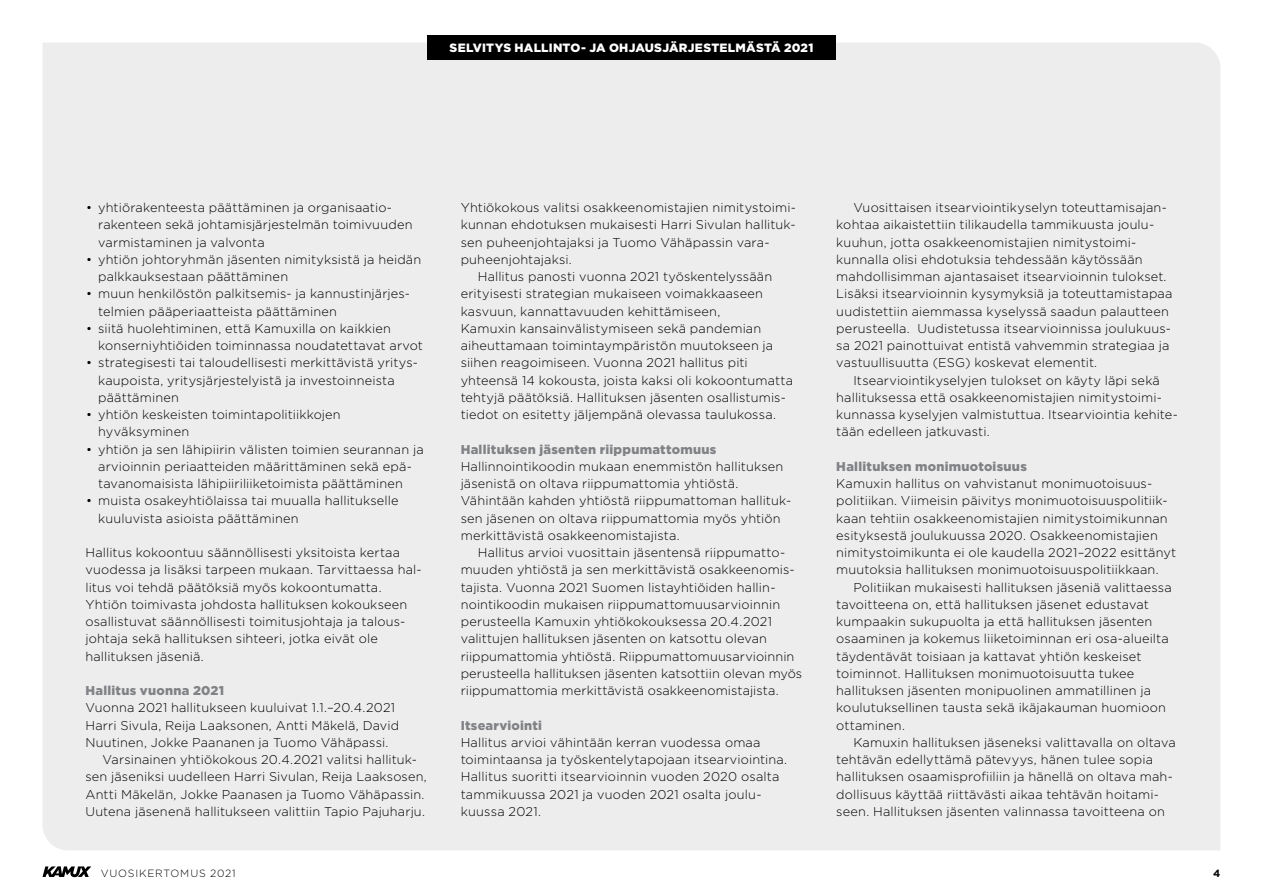
<style>
.page{position:relative;width:1263px;height:893px;background:#fff}
.page>*{position:absolute;margin:0;border:0;box-sizing:border-box;transform-origin:0 0}
.t1{font:300 12.75px/17.2px "Gotham";letter-spacing:.01em;color:#000}
.t2{font:900 12.75px "Gotham";letter-spacing:.02em;color:#808285}
.t3{font:900 12px "Gotham";letter-spacing:.015em;color:#fff}
.t4{font:300 10.5px "Gotham";letter-spacing:.08em;color:#000}
.t5{font:700 10.5px "Gotham";color:#000}
</style>
<div class="page">
<div style="left:43px;top:43px;width:1177px;height:807px;background:#ededee"></div>
<svg style="left:43px;top:866px;width:48px;height:11px"></svg>
<div style="left:427px;top:35px;width:408px;height:25px;background:#000"></div>
<p class="t3" style="left:450px;top:40px;width:365px">SELVITYS HALLINTO- JA OHJAUSJÄRJESTELMÄSTÄ 2021</p>
<p class="t1" style="left:98px;top:199px;width:316px;text-indent:-12px">• yhtiörakenteesta päättäminen ja organisaatio&shy;rakenteen sekä johtamisjärjestelmän toimivuuden varmistaminen ja valvonta</p>
<p class="t1" style="left:98px;top:250px;width:325px;text-indent:-12px">• yhtiön johtoryhmän jäsenten nimityksistä ja heidän palkkauksestaan päättäminen</p>
<p class="t1" style="left:98px;top:285px;width:312px;text-indent:-12px">• muun henkilöstön palkitsemis- ja kannustinjärjes&shy;telmien pääperiaatteista päättäminen</p>
<p class="t1" style="left:98px;top:319px;width:326px;text-indent:-12px">• siitä huolehtiminen, että Kamuxilla on kaikkien konserniyhtiöiden toiminnassa noudatettavat arvot</p>
<p class="t1" style="left:98px;top:354px;width:319px;text-indent:-12px">• strategisesti tai taloudellisesti merkittävistä yritys&shy;kaupoista, yritysjärjestelyistä ja investoinneista päättäminen</p>
<p class="t1" style="left:98px;top:406px;width:244px;text-indent:-12px">• yhtiön keskeisten toimintapolitiikkojen hyväksyminen</p>
<p class="t1" style="left:98px;top:440px;width:327px;text-indent:-12px">• yhtiön ja sen lähipiirin välisten toimien seurannan ja arvioinnin periaatteiden määrittäminen sekä epä&shy;tavanomaisista lähipiiriliiketoimista päättäminen</p>
<p class="t1" style="left:98px;top:492px;width:302px;text-indent:-12px">• muista osakeyhtiölaissa tai muualla hallitukselle kuuluvista asioista päättäminen</p>
<p class="t1" style="left:85px;top:544px;width:338px">Hallitus kokoontuu säännöllisesti yksitoista kertaa vuodessa ja lisäksi tarpeen mukaan. Tarvittaessa hal&shy;litus voi tehdä päätöksiä myös kokoontumatta.<br>Yhtiön toimivasta johdosta hallituksen kokoukseen osallistuvat säännöllisesti toimitusjohtaja ja talous&shy;johtaja sekä hallituksen sihteeri, jotka eivät ole hallituksen jäseniä.</p>
<p class="t2" style="left:85px;top:682px;width:140px">Hallitus vuonna 2021</p>
<p class="t1" style="left:85px;top:699px;width:311px">Vuonna 2021 hallitukseen kuuluivat 1.1.–20.4.2021</p>
<p class="t1" style="left:85px;top:716px;width:315px">Harri Sivula, Reija Laaksonen, Antti Mäkelä, David</p>
<p class="t1" style="left:85px;top:733px;width:305px">Nuutinen, Jokke Paananen ja Tuomo Vähäpassi.</p>
<p class="t1" style="left:102px;top:751px;width:316px">Varsinainen yhtiökokous 20.4.2021 valitsi hallituk-</p>
<p class="t1" style="left:85px;top:768px;width:343px">sen jäseniksi uudelleen Harri Sivulan, Reija Laaksosen,</p>
<p class="t1" style="left:85px;top:785px;width:341px">Antti Mäkelän, Jokke Paanasen ja Tuomo Vähäpassin.</p>
<p class="t1" style="left:85px;top:802px;width:341px">Uutena jäsenenä hallitukseen valittiin Tapio Pajuharju.</p>
<p class="t1" style="left:461px;top:199px;width:337px">Yhtiökokous valitsi osakkeenomistajien nimitystoimi-</p>
<p class="t1" style="left:461px;top:216px;width:337px">kunnan ehdotuksen mukaisesti Harri Sivulan hallituk-</p>
<p class="t1" style="left:461px;top:233px;width:309px">sen puheenjohtajaksi ja Tuomo Vähäpassin vara-</p>
<p class="t1" style="left:461px;top:250px;width:113px">puheenjohtajaksi.</p>
<p class="t1" style="left:478px;top:268px;width:296px">Hallitus panosti vuonna 2021 työskentelyssään</p>
<p class="t1" style="left:461px;top:285px;width:304px">erityisesti strategian mukaiseen voimakkaaseen</p>
<p class="t1" style="left:461px;top:302px;width:261px">kasvuun, kannattavuuden kehittämiseen,</p>
<p class="t1" style="left:461px;top:319px;width:302px">Kamuxin kansainvälistymiseen sekä pandemian</p>
<p class="t1" style="left:461px;top:337px;width:314px">aiheuttamaan toimintaympäristön muutokseen ja</p>
<p class="t1" style="left:461px;top:354px;width:289px">siihen reagoimiseen. Vuonna 2021 hallitus piti</p>
<p class="t1" style="left:461px;top:371px;width:334px">yhteensä 14 kokousta, joista kaksi oli kokoontumatta</p>
<p class="t1" style="left:461px;top:388px;width:325px">tehtyjä päätöksiä. Hallituksen jäsenten osallistumis-</p>
<p class="t1" style="left:461px;top:406px;width:317px">tiedot on esitetty jäljempänä olevassa taulukossa.</p>
<p class="t2" style="left:461px;top:440px;width:257px">Hallituksen jäsenten riippumattomuus</p>
<p class="t1" style="left:461px;top:457px;width:332px">Hallinnointikoodin mukaan enemmistön hallituksen jäsenistä on oltava riippumattomia yhtiöstä.<br>Vähintään kahden yhtiöstä riippumattoman hallituk&shy;sen jäsenen on oltava riippumattomia myös yhtiön merkittävistä osakkeenomistajista.</p>
<p class="t1" style="left:461px;top:544px;width:343px;text-indent:17px">Hallitus arvioi vuosittain jäsentensä riippumatto&shy;muuden yhtiöstä ja sen merkittävistä osakkeenomis&shy;tajista. Vuonna 2021 Suomen listayhtiöiden hallin&shy;nointikoodin mukaisen riippumattomuusarvioinnin perusteella Kamuxin yhtiökokouksessa 20.4.2021 valittujen hallituksen jäsenten on katsottu olevan riippumattomia yhtiöstä. Riippumattomuusarvioinnin perusteella hallituksen jäsenten katsottiin olevan myös riippumattomia merkittävistä osakkeenomistajista.</p>
<p class="t2" style="left:461px;top:716px;width:83px">Itsearviointi</p>
<p class="t1" style="left:461px;top:733px;width:328px">Hallitus arvioi vähintään kerran vuodessa omaa toimintaansa ja työskentelytapojaan itsearviointina.<br>Hallitus suoritti itsearvioinnin vuoden 2020 osalta tammikuussa 2021 ja vuoden 2021 osalta joulu&shy;kuussa 2021.</p>
<p class="t1" style="left:836px;top:199px;width:338px;text-indent:17px">Vuosittaisen itsearviointikyselyn toteuttamisajan&shy;kohtaa aikaistettiin tilikaudella tammikuusta joulu&shy;kuuhun, jotta osakkeenomistajien nimitystoimi&shy;kunnalla olisi ehdotuksia tehdessään käytössään mahdollisimman ajantasaiset itsearvioinnin tulokset.<br>Lisäksi itsearvioinnin kysymyksiä ja toteuttamistapaa uudistettiin aiemmassa kyselyssä saadun palautteen perusteella. Uudistetussa itsearvioinnissa joulukuus&shy;sa 2021 painottuivat entistä vahvemmin strategiaa ja vastuullisuutta (ESG) koskevat elementit.</p>
<p class="t1" style="left:836px;top:371px;width:343px;text-indent:17px">Itsearviointikyselyjen tulokset on käyty läpi sekä hallituksessa että osakkeenomistajien nimitystoimi&shy;kunnassa kyselyjen valmistuttua. Itsearviointia kehite&shy;tään edelleen jatkuvasti.</p>
<p class="t2" style="left:836px;top:458px;width:192px">Hallituksen monimuotoisuus</p>
<p class="t1" style="left:836px;top:475px;width:341px">Kamuxin hallitus on vahvistanut monimuotoisuus&shy;politiikan. Viimeisin päivitys monimuotoisuuspolitiik&shy;kaan tehtiin osakkeenomistajien nimitystoimikunnan esityksestä joulukuussa 2020. Osakkeenomistajien nimitystoimikunta ei ole kaudella 2021–2022 esittänyt muutoksia hallituksen monimuotoisuuspolitiikkaan.</p>
<p class="t1" style="left:836px;top:578px;width:337px;text-indent:17px">Politiikan mukaisesti hallituksen jäseniä valittaessa tavoitteena on, että hallituksen jäsenet edustavat kumpaakin sukupuolta ja että hallituksen jäsenten osaaminen ja kokemus liiketoiminnan eri osa-alueilta täydentävät toisiaan ja kattavat yhtiön keskeiset toiminnot. Hallituksen monimuotoisuutta tukee hallituksen jäsenten monipuolinen ammatillinen ja koulutuksellinen tausta sekä ikäjakauman huomioon ottaminen.</p>
<p class="t1" style="left:836px;top:733px;width:341px;text-indent:17px">Kamuxin hallituksen jäseneksi valittavalla on oltava tehtävän edellyttämä pätevyys, hänen tulee sopia hallituksen osaamisprofiiliin ja hänellä on oltava mah&shy;dollisuus käyttää riittävästi aikaa tehtävän hoitami&shy;seen. Hallituksen jäsenten valinnassa tavoitteena on</p>
<p class="t4" style="left:101px;top:867px;width:137px">VUOSIKERTOMUS 2021</p>
<p class="t5" style="left:1213px;top:866px;width:9px">4</p>
</div>
